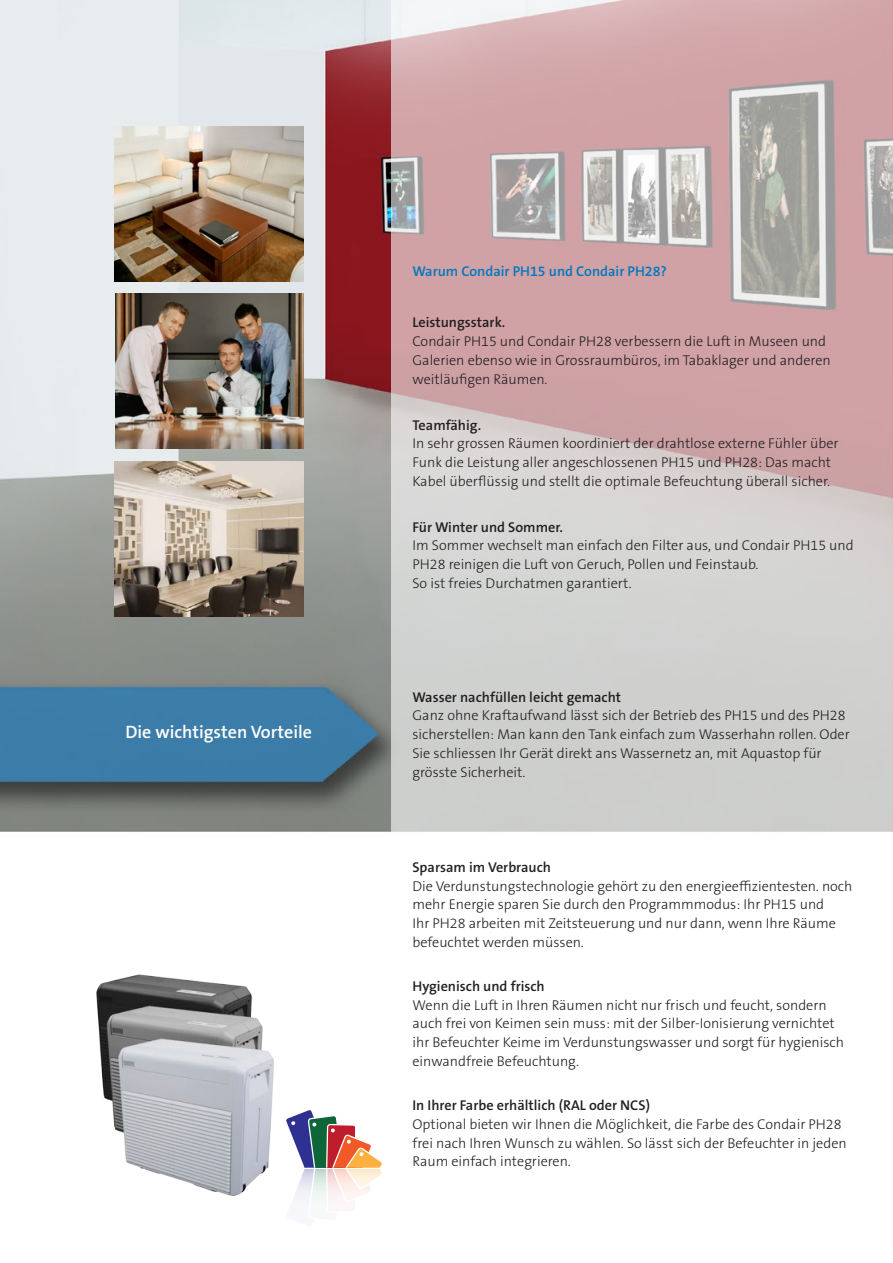
<style>
.page{position:relative;width:893px;height:1263px;background:#fff}
.page>*{position:absolute;margin:0;border:0;box-sizing:border-box;transform-origin:0 0}
.t1{font:600 18px "The Sans B W6";color:#fff}
.t2{font:300 14.25px/18.8px "The Sans B W3";color:#231f20}
.t3{font:600 14.25px "The Sans B W6";color:#231f20}
.t4{font:600 14.25px "The Sans B W6";color:#0078bf}
</style>
<div class="page">
<img style="left:0;top:0;width:391px;height:832px">
<svg style="left:391px;top:0;width:502px;height:832px;background:#cebcbc"></svg>
<img style="left:115px;top:293px;width:189px;height:155px">
<img style="left:115px;top:127px;width:189px;height:155px">
<img style="left:115px;top:462px;width:189px;height:154px">
<img style="left:96px;top:974px;width:178px;height:222px">
<svg style="left:286px;top:1110px;width:96px;height:93px"></svg>
<p class="t1" style="left:125px;top:721px;width:188px">Die wichtigsten Vorteile</p>
<p class="t4" style="left:412px;top:262px;width:256px">Warum Condair PH15 und Condair PH28?</p>
<p class="t3" style="left:412px;top:313px;width:94px">Leistungsstark.</p>
<p class="t2" style="left:412px;top:332px;width:420px">Condair PH15 und Condair PH28 verbessern die Luft in Museen und<br>Galerien ebenso wie in Grossraumbüros, im Tabaklager und anderen weitläufigen Räumen.</p>
<p class="t3" style="left:412px;top:416px;width:70px">Teamfähig.</p>
<p class="t2" style="left:412px;top:434px;width:428px">In sehr grossen Räumen koordiniert der drahtlose externe Fühler über<br>Funk die Leistung aller angeschlossenen PH15 und PH28: Das macht<br>Kabel überflüssig und stellt die optimale Befeuchtung überall sicher.</p>
<p class="t3" style="left:412px;top:518px;width:152px">Für Winter und Sommer.</p>
<p class="t2" style="left:412px;top:536px;width:443px">Im Sommer wechselt man einfach den Filter aus, und Condair PH15 und<br>PH28 reinigen die Luft von Geruch, Pollen und Feinstaub.<br>So ist freies Durchatmen garantiert.</p>
<p class="t3" style="left:412px;top:688px;width:210px">Wasser nachfüllen leicht gemacht</p>
<p class="t2" style="left:412px;top:706px;width:439px">Ganz ohne Kraftaufwand lässt sich der Betrieb des PH15 und des PH28 sicherstellen: Man kann den Tank einfach zum Wasserhahn rollen. Oder Sie schliessen Ihr Gerät direkt ans Wassernetz an, mit Aquastop für grösste Sicherheit.</p>
<p class="t3" style="left:412px;top:858px;width:140px">Sparsam im Verbrauch</p>
<p class="t2" style="left:412px;top:876px;width:441px">Die Verdunstungstechnologie gehört zu den energieeffizientesten. noch mehr Energie sparen Sie durch den Programmmodus: Ihr PH15 und<br>Ihr PH28 arbeiten mit Zeitsteuerung und nur dann, wenn Ihre Räume befeuchtet werden müssen.</p>
<p class="t3" style="left:412px;top:977px;width:134px">Hygienisch und frisch</p>
<p class="t2" style="left:412px;top:995px;width:433px">Wenn die Luft in Ihren Räumen nicht nur frisch und feucht, sondern auch frei von Keimen sein muss: mit der Silber-Ionisierung vernichtet ihr Befeuchter Keime im Verdunstungswasser und sorgt für hygienisch einwandfreie Befeuchtung.</p>
<p class="t3" style="left:412px;top:1096px;width:239px">In Ihrer Farbe erhältlich (RAL oder NCS)</p>
<p class="t2" style="left:412px;top:1114px;width:436px">Optional bieten wir Ihnen die Möglichkeit, die Farbe des Condair PH28 frei nach Ihren Wunsch zu wählen. So lässt sich der Befeuchter in jeden<br>Raum einfach integrieren.</p>
</div>
